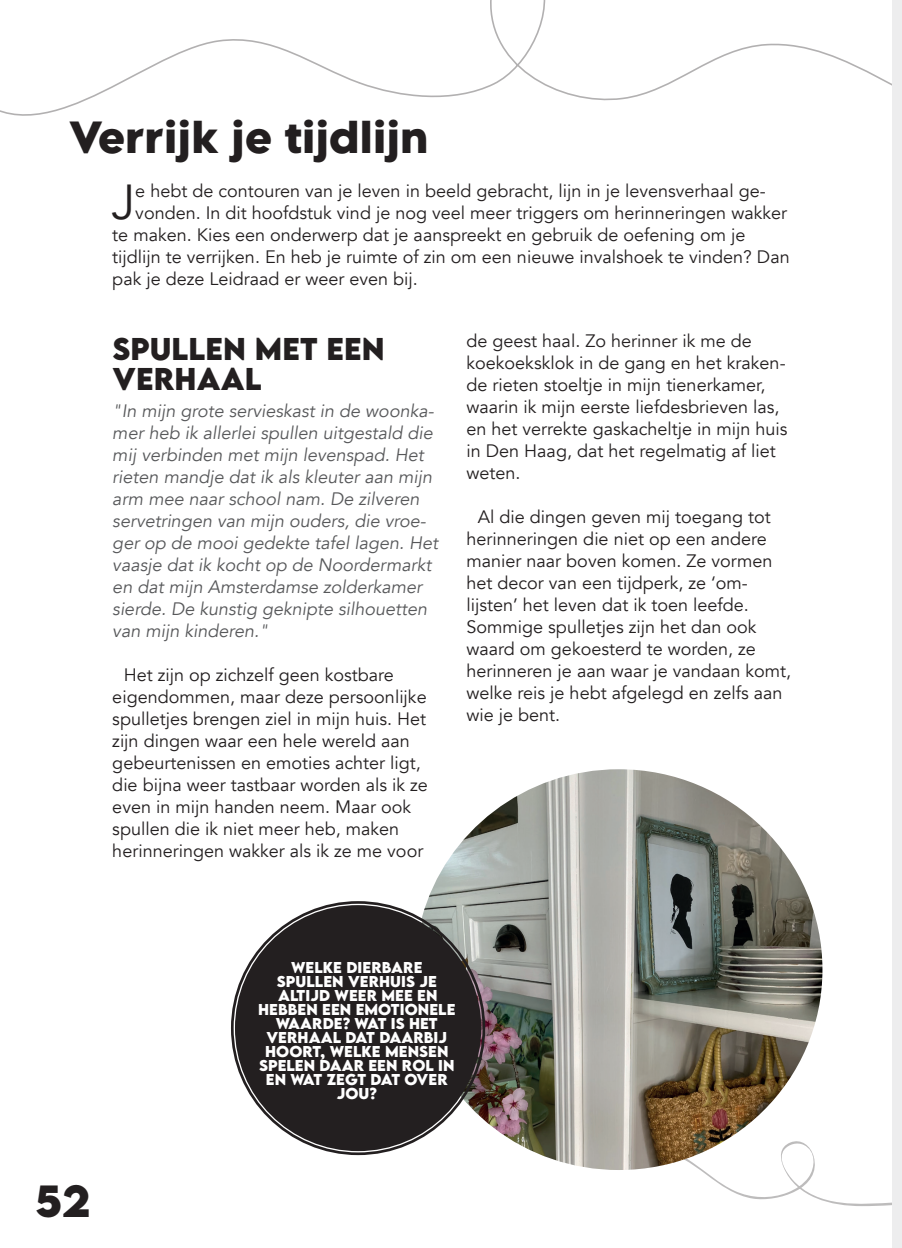
<style>
.page{position:relative;width:902px;height:1248px;background:#fff}
.page>*{position:absolute;margin:0;border:0;box-sizing:border-box;transform-origin:0 0}
.t1{font:49px "Avenir";color:#231f20}
.t2{font:700 40px "LEMONMILK Pro FTR";color:#231f20}
.t3{font:700 28px/30px "LEMONMILK Pro FTR";letter-spacing:.005em;color:#231f20}
.t4{font:18px/22px "Avenir";color:#231f20}
.t5{font:italic 18px/22px "Avenir";color:#57585a}
.t6{font:700 14px/14px "LEMONMILK Pro FTR";letter-spacing:.005em;color:#fff;text-align:center}
</style>
<div class="page">
<svg style="left:0;top:0;width:891px;height:116px"></svg>
<svg style="left:700px;top:1170px;width:191px;height:36px"></svg>
<div style="left:891px;top:0;width:10px;height:1248px;background:#ededee"></div>
<img style="left:422px;top:769px;width:400px;height:401px">
<div style="left:235px;top:905px;width:246px;height:246px;background:#231f20;border-radius:50%"></div>
<h2 class="t2" style="left:69px;top:109px;width:361px">Verrijk je tijdlijn</h2>
<h1 class="t1" style="left:112px;top:173px;width:25px">J</h1>
<p class="t4" style="left:135px;top:180px;width:631px">e hebt de contouren van je leven in beeld gebracht, lijn in je levensverhaal ge-</p>
<p class="t4" style="left:135px;top:202px;width:653px">vonden. In dit hoofdstuk vind je nog veel meer triggers om herinneringen wakker</p>
<p class="t4" style="left:112px;top:224px;width:634px">te maken. Kies een onderwerp dat je aanspreekt en gebruik de oefening om je</p>
<p class="t4" style="left:112px;top:246px;width:678px">tijdlijn te verrijken. En heb je ruimte of zin om een nieuwe invalshoek te vinden? Dan</p>
<p class="t4" style="left:112px;top:268px;width:307px">pak je deze Leidraad er weer even bij.</p>
<h3 class="t3" style="left:112px;top:334px;width:273px">SPULLEN MET EEN<br>VERHAAL</h3>
<p class="t5" style="left:112px;top:400px;width:327px">"In mijn grote servieskast in de woonka&shy;mer heb ik allerlei spullen uitgestald die mij verbinden met mijn levenspad. Het rieten mandje dat ik als kleuter aan mijn arm mee naar school nam. De zilveren servetringen van mijn ouders, die vroe&shy;ger op de mooi gedekte tafel lagen. Het vaasje dat ik kocht op de Noordermarkt en dat mijn Amsterdamse zolderkamer sierde. De kunstig geknipte silhouetten van mijn kinderen."</p>
<p class="t4" style="left:112px;top:664px;width:317px;text-indent:11px">Het zijn op zichzelf geen kostbare eigendommen, maar deze persoonlijke spulletjes brengen ziel in mijn huis. Het zijn dingen waar een hele wereld aan gebeurtenissen en emoties achter ligt, die bijna weer tastbaar worden als ik ze even in mijn handen neem. Maar ook spullen die ik niet meer heb, maken herinneringen wakker als ik ze me voor</p>
<p class="t4" style="left:466px;top:330px;width:322px">de geest haal. Zo herinner ik me de koekoeksklok in de gang en het kraken&shy;de rieten stoeltje in mijn tienerkamer, waarin ik mijn eerste liefdesbrieven las, en het verrekte gaskacheltje in mijn huis in Den Haag, dat het regelmatig af liet weten.</p>
<p class="t4" style="left:466px;top:506px;width:326px;text-indent:11px">Al die dingen geven mij toegang tot herinneringen die niet op een andere manier naar boven komen. Ze vormen het decor van een tijdperk, ze ‘om&shy;lijsten’ het leven dat ik toen leefde.<br>Sommige spulletjes zijn het dan ook waard om gekoesterd te worden, ze herinneren je aan waar je vandaan komt, welke reis je hebt afgelegd en zelfs aan wie je bent.</p>
<h2 class="t2" style="left:35px;top:1174px;width:56px">52</h2>
<p class="t6" style="left:258px;top:960px;width:199px">WELKE DIERBARE<br>SPULLEN VERHUIS JE<br>ALTIJD WEER MEE EN<br>HEBBEN EEN EMOTIONELE<br>WAARDE? WAT IS HET<br>VERHAAL DAT DAARBIJ<br>HOORT, WELKE MENSEN<br>SPELEN DAAR EEN ROL IN<br>EN WAT ZEGT DAT OVER<br>JOU?</p>
</div>
